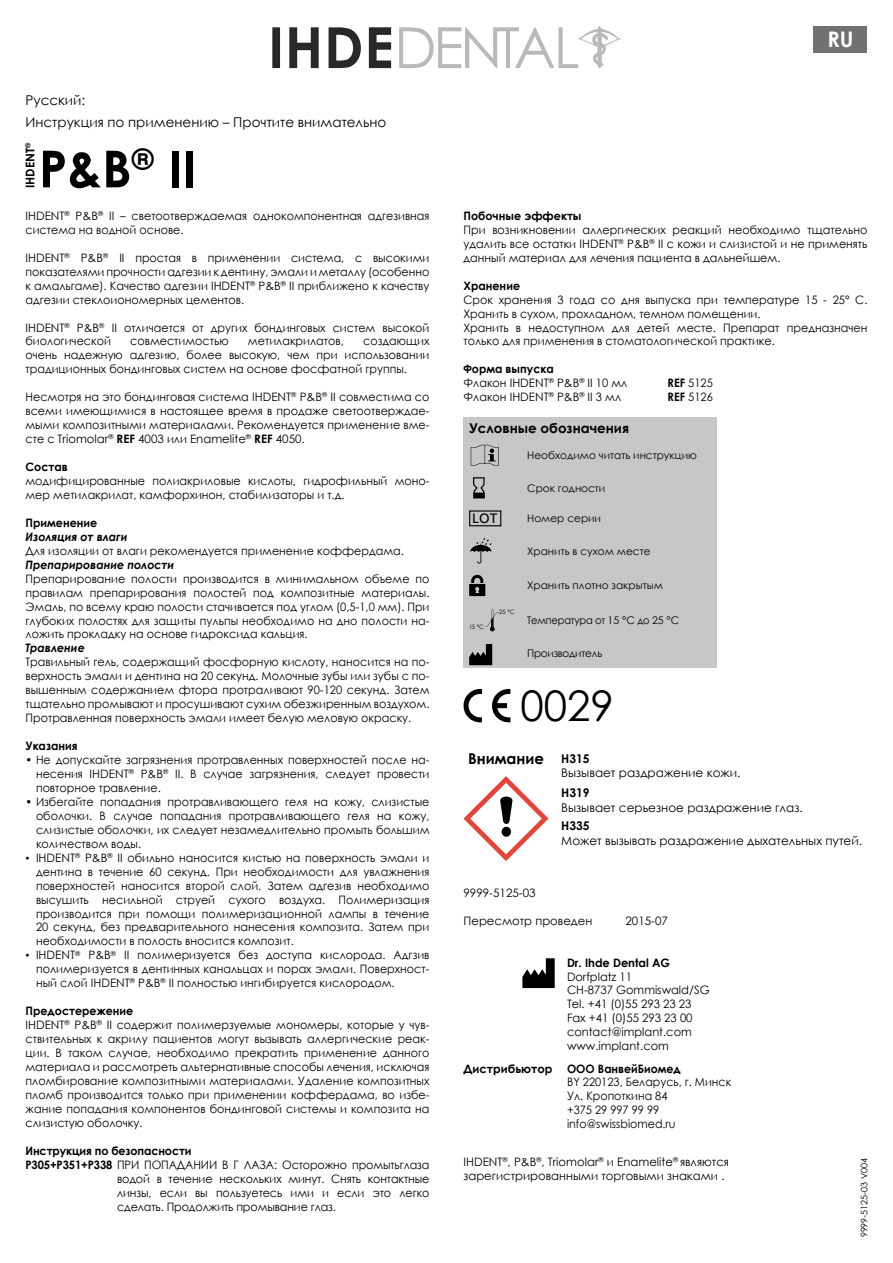
<style>
.page{position:relative;width:893px;height:1263px;background:#fff}
.page>*{position:absolute;margin:0;border:0;box-sizing:border-box;transform-origin:0 0}
.t1{font:700 51px "Century Gothic";color:#000}
.t2{font:42.15px "Century Gothic";color:#000}
.t3{font:700 21.45px "Century Gothic";color:#fff}
.t4{font:700 15px "Century Gothic";color:#000}
.t5{font:13.65px "Frutiger LT Std";color:#000}
.t6{font:13.5px/22px "Century Gothic";color:#000}
.t7{font:700 13.5px "Century Gothic";color:#000}
.t8{font:12px "Century Gothic";color:#000}
.t9{font:700 12px "Century Gothic";color:#000}
.t10{font:11.7px/14px "Century Gothic";color:#000;text-align:justify;scale:.96 1}
.t11{font:11.7px/14px "Century Gothic";color:#000}
.t12{font:11.7px/14px "Century Gothic";color:#000;scale:.95 1}
.t13{font:700 11.7px "Century Gothic";color:#000;scale:.96 1}
.t14{font:italic 700 11.7px "Century Gothic";color:#000;scale:.96 1}
.t15{font:700 11.7px "Century Gothic";color:#000}
.t16{font:10.5px "Century Gothic";color:#000}
.t17{font:10.5px "Century Gothic";letter-spacing:-.02em;color:#000;scale:.94 1}
.t18{font:10.5px "Century Gothic";letter-spacing:-.02em;color:#000}
.t19{font:9px "Century Gothic";color:#000}
.t20{font:700 7.05px "Century Gothic";color:#000}
.t21{font:6px "Century Gothic";color:#000}
.s1{font-weight:700}
.s2{font-family:"Times New Roman"}
.s3{font-size:12px}
</style>
<div class="page">
<svg style="left:399px;top:26px;width:222px;height:42px"></svg>
<svg style="left:272px;top:27px;width:119px;height:41px"></svg>
<div style="left:463px;top:418px;width:254px;height:250px;background:#c6c7c8"></div>
<svg style="left:471px;top:445px;width:28px;height:21px"></svg>
<svg style="left:473px;top:477px;width:12px;height:21px"></svg>
<div style="left:469px;top:510px;width:32px;height:16px;border:1px solid #000"></div>
<svg style="left:470px;top:538px;width:21px;height:25px"></svg>
<svg style="left:469px;top:575px;width:16px;height:21px"></svg>
<svg style="left:485px;top:609px;width:14px;height:22px"></svg>
<svg style="left:469px;top:644px;width:23px;height:21px"></svg>
<svg style="left:522px;top:958px;width:33px;height:30px"></svg>
<div style="left:813px;top:26px;width:54px;height:27px;background:#707172"></div>
<svg style="left:463px;top:776px;width:86px;height:85px"></svg>
<svg style="left:463px;top:689px;width:19px;height:33px"></svg>
<svg style="left:492px;top:689px;width:18px;height:33px"></svg>
<p class="t6" style="left:26px;top:89px;width:362px">Русский:<br>Инструкция по применению – Прочтите внимательно</p>
<p class="t20" style="left:23px;top:148px;width:7px;rotate:-90deg">®</p>
<p class="t9" style="left:21px;top:188px;width:42px;rotate:-90deg">IHDENT</p>
<h1 class="t1" style="left:39px;top:130px;width:159px">P&amp;B<sup>®</sup> II</h1>
<p class="t11" style="left:26px;top:209px;width:405px">IHDENT<sup>®</sup> P&amp;B<sup>®</sup> II – светоотверждаемая однокомпонентная адгезивная система на водной основе.</p>
<p class="t11" style="left:26px;top:250px;width:405px;text-align:justify">IHDENT<sup>®</sup> P&amp;B<sup>®</sup> II простая в применении система, с высокими показателями прочности адгезии к дентину, эмали и металлу (особенно к амальгаме). Качество адгезии IHDENT<sup>®</sup> P&amp;B<sup>®</sup> II приближено к качеству адгезии стеклоиономерных цементов.</p>
<p class="t11" style="left:26px;top:320px;width:405px">IHDENT<sup>®</sup> P&amp;B<sup>®</sup> II отличается от других бондинговых систем высокой биологической</p>
<p class="t10" style="left:26px;top:334px;width:422px;text-indent:338px">создающих очень надежную адгезию, более высокую, чем при использовании традиционных бондинговых систем на основе фосфатной группы.</p>
<p class="t10" style="left:26px;top:390px;width:422px">Несмотря на это бондинговая система IHDENT<sup>®</sup> P&amp;B<sup>®</sup> II совместима со всеми имеющимися в настоящее время в продаже светоотверждае&shy;мыми композитными материалами. Рекомендуется применение вме&shy;сте с Triomolar<sup>®</sup> <span class="s1">REF</span> 4003 или Enamelite<sup>®</sup> <span class="s1">REF</span> 4050.</p>
<p class="t13" style="left:26px;top:458px;width:46px">Состав</p>
<p class="t10" style="left:26px;top:474px;width:422px">модифицированные полиакриловые кислоты, гидрофильный моно&shy;мер метилакрилат, камфорхинон, стабилизаторы и т.д.</p>
<p class="t13" style="left:26px;top:514px;width:76px">Применение</p>
<p class="t14" style="left:26px;top:528px;width:108px">Изоляция от влаги</p>
<p class="t10" style="left:26px;top:543px;width:396px">Для изоляции от влаги рекомендуется применение коффердама.</p>
<p class="t14" style="left:26px;top:556px;width:156px">Препарирование полости</p>
<p class="t10" style="left:26px;top:571px;width:422px">Препарирование полости производится в минимальном объеме по правилам препарирования полостей под композитные материалы.<br>Эмаль, по всему краю полости стачивается под углом (0,5-1,0 мм). При глубоких полостях для защиты пульпы необходимо на дно полости на&shy;ложить прокладку на основе гидроксида кальция.</p>
<p class="t14" style="left:26px;top:639px;width:63px">Травление</p>
<p class="t10" style="left:26px;top:655px;width:422px">Травильный гель, содержащий фосфорную кислоту, наносится на по&shy;верхность эмали и дентина на 20 секунд. Молочные зубы или зубы с по&shy;вышенным содержанием фтора протраливают 90-120 секунд. Затем тщательно промывают и просушивают сухим обезжиренным воздухом.<br>Протравленная поверхность эмали имеет белую меловую окраску.</p>
<p class="t13" style="left:26px;top:737px;width:56px">Указания</p>
<p class="t10" style="left:36px;top:753px;width:411px;text-indent:-10px">• Не допускайте загрязнения протравленных поверхностей после на&shy;несения IHDENT<sup>®</sup> P&amp;B<sup>®</sup> II. В случае загрязнения, следует провести повторное травление.</p>
<p class="t10" style="left:36px;top:794px;width:411px;text-indent:-11px">• Избегайте попадания протравливающего геля на кожу, слизистые оболочки. В случае попадания протравливающего геля на кожу, слизистые оболочки, их следует незамедлительно промыть большим количеством воды.</p>
<p class="t11" style="left:36px;top:850px;width:395px;text-align:justify;text-indent:-10px"><span class="s2">•</span> IHDENT<sup>®</sup> P&amp;B<sup>®</sup> II обильно наносится кистью на поверхность эмали и дентина в течение 60 секунд. При необходимости для увлажнения поверхностей наносится второй слой. Затем адгезив необходимо высушить несильной струей сухого воздуха. Полимеризация производится при помощи полимеризационной лампы в течение 20 секунд, без предварительного нанесения композита. Затем при необходимости в полость вносится композит.</p>
<p class="t11" style="left:36px;top:948px;width:395px;text-align:justify;text-indent:-11px"><span class="s2">•</span> IHDENT<sup>®</sup> P&amp;B<sup>®</sup> II полимеризуется без доступа кислорода. Адгзив полимеризуется в дентинных канальцах и порах эмали. Поверхност&shy;ный слой IHDENT<sup>®</sup> P&amp;B<sup>®</sup> II полностью ингибируется кислородом.</p>
<p class="t11" style="left:26px;top:1004px;width:405px"><span class="s1">Предостережение<br></span>IHDENT<sup>®</sup> P&amp;B<sup>®</sup> II содержит полимерзуемые мономеры, которые у чув&shy;ствительных к акрилу пациентов могут вызывать аллергические реак&shy;ции. В таком случае, необходимо прекратить применение данного материала и рассмотреть альтернативные способы лечения, исключая пломбирование композитными материалами. Удаление композитных пломб производится только при применении коффердама, во избе&shy;жание попадания компонентов бондинговой системы и композита на слизистую оболочку.</p>
<p class="t13" style="left:26px;top:1141px;width:174px">Инструкция по безопасности</p>
<p class="t10" style="left:26px;top:1157px;width:422px"><span class="s1">P305+P351+P338</span> ПРИ ПОПАДАНИИ В Г ЛАЗА: Осторожно промытьглаза</p>
<p class="t10" style="left:117px;top:1171px;width:327px">водой в течение нескольких минут. Снять контактные</p>
<p class="t10" style="left:117px;top:1185px;width:327px">линзы, если вы пользуетесь ими и если это легко</p>
<p class="t10" style="left:117px;top:1199px;width:230px">сделать. Продолжить промывание глаз.</p>
<p class="t10" style="left:130px;top:334px;width:104px">совместимостью</p>
<p class="t10" style="left:248px;top:334px;width:101px">метилакрилатов,</p>
<h3 class="t3" style="left:827px;top:23px;width:28px">RU</h3>
<p class="t13" style="left:463px;top:207px;width:124px">Побочные эффекты</p>
<p class="t10" style="left:463px;top:222px;width:422px">При возникновении аллергических реакций необходимо тщательно удалить все остатки IHDENT<sup>®</sup> P&amp;B<sup>®</sup> II с кожи и слизистой и не применять данный материал для лечения пациента в дальнейшем.</p>
<p class="t13" style="left:463px;top:277px;width:61px">Хранение</p>
<p class="t10" style="left:463px;top:292px;width:422px;text-align:left">Срок хранения 3 года со дня выпуска при температуре 15 - 25° C.<br>Хранить в сухом, прохладном, темном помещении.<br>Хранить в недоступном для детей месте. Препарат предназначен только для применения в стоматологической практике.</p>
<p class="t10" style="left:463px;top:362px;width:172px"><span class="s1">Форма выпуска<br></span>Флакон IHDENT<sup>®</sup> P&amp;B<sup>®</sup> II 10 мл</p>
<p class="t10" style="left:667px;top:376px;width:49px"><span class="s1">REF</span> 5125</p>
<p class="t10" style="left:463px;top:390px;width:166px">Флакон IHDENT<sup>®</sup> P&amp;B<sup>®</sup> II 3 мл</p>
<p class="t10" style="left:667px;top:390px;width:49px"><span class="s1">REF</span> 5126</p>
<p class="t7" style="left:469px;top:418px;width:161px">Условные обозначения</p>
<p class="t16" style="left:527px;top:448px;width:171px">Необходимо читать инструкцию</p>
<p class="t16" style="left:527px;top:481px;width:80px">Срок годности</p>
<p class="t5" style="left:472px;top:510px;width:26px">LOT</p>
<p class="t16" style="left:527px;top:511px;width:75px">Номер серии</p>
<p class="t16" style="left:527px;top:544px;width:125px">Хранить в сухом месте</p>
<p class="t16" style="left:527px;top:578px;width:137px">Хранить плотно закрытым</p>
<p class="t21" style="left:469px;top:623px;width:16px">15 °C</p>
<p class="t21" style="left:499px;top:608px;width:17px">25 °C</p>
<p class="t17" style="left:527px;top:613px;width:163px">Температура от 15 °C до 25 °C</p>
<p class="t18" style="left:527px;top:646px;width:77px">Производитель</p>
<h2 class="t2" style="left:520px;top:676px;width:95px">0029</h2>
<p class="t4" style="left:468px;top:747px;width:123px">Внимание <span class="s3">H315</span></p>
<p class="t8" style="left:561px;top:765px;width:181px">Вызывает раздражение кожи.</p>
<p class="t9" style="left:561px;top:784px;width:30px">H319</p>
<p class="t8" style="left:561px;top:799px;width:243px">Вызывает серьезное раздражение глаз.</p>
<p class="t9" style="left:561px;top:817px;width:30px">H335</p>
<p class="t8" style="left:561px;top:832px;width:302px">Может вызывать раздражение дыхательных путей.</p>
<p class="t11" style="left:463px;top:885px;width:74px">9999-5125-03</p>
<p class="t11" style="left:463px;top:913px;width:130px">Пересмотр проведен</p>
<p class="t11" style="left:625px;top:913px;width:44px">2015-07</p>
<p class="t15" style="left:567px;top:953px;width:104px">Dr. Ihde Dental AG</p>
<p class="t11" style="left:567px;top:969px;width:144px">Dorfplatz 11<br>CH-8737 Gommiswald/SG<br>Tel. +41 (0)55 293 23 23<br>Fax +41 (0)55 293 23 00 contact@implant.com www.implant.com</p>
<p class="t15" style="left:463px;top:1059px;width:219px">Дистрибьютор ООО ВанвейБиомед</p>
<p class="t12" style="left:567px;top:1075px;width:174px">BY 220123, Беларусь, г. Минск<br>Ул. Кропоткина 84<br>+375 29 997 99 99 info@swissbiomed.ru</p>
<p class="t11" style="left:463px;top:1155px;width:267px">IHDENT<sup>®</sup>, P&amp;B<sup>®</sup>, Triomolar<sup>®</sup> и Enamelite<sup>®</sup> являются зарегистрированными торговыми знаками .</p>
<p class="t19" style="left:858px;top:1237px;width:81px;rotate:-90deg">9999-5125-03 V004</p>
</div>
